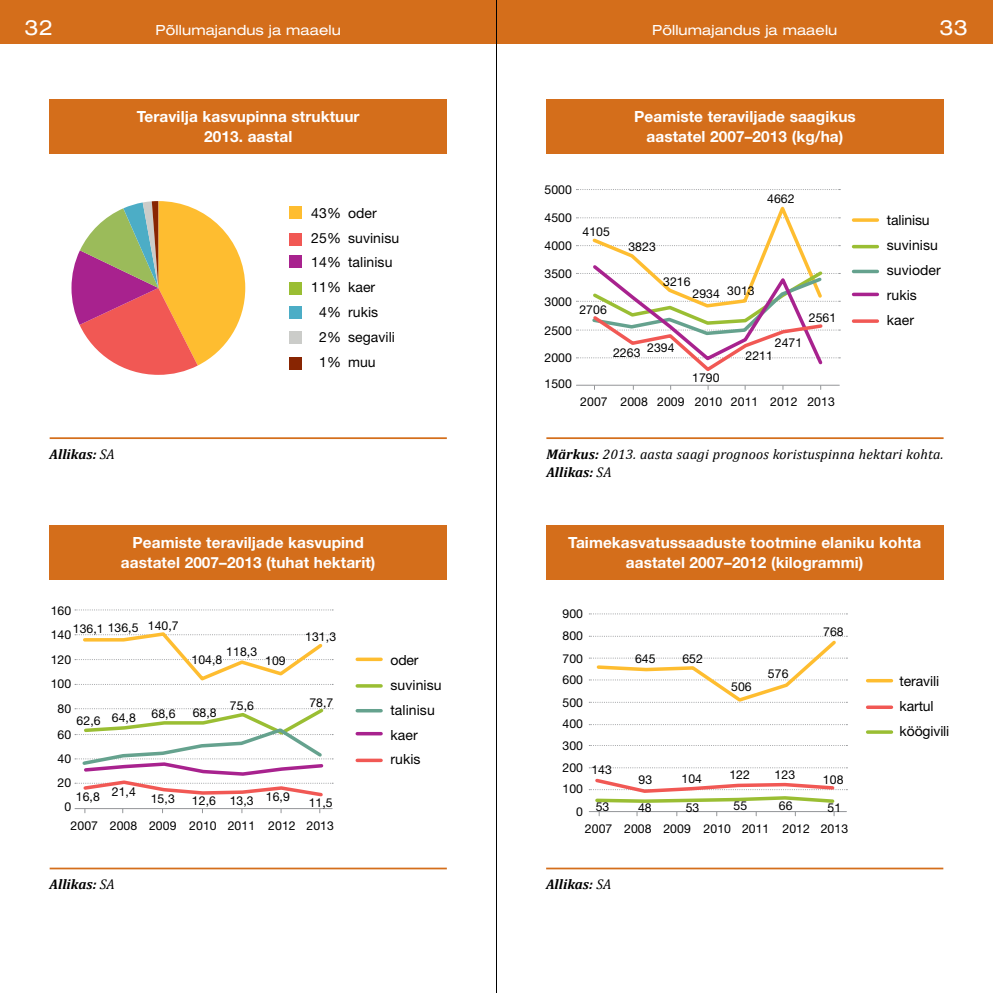
<style>
.page{position:relative;width:993px;height:993px;background:#fff}
.page>*{position:absolute;margin:0;border:0;box-sizing:border-box;transform-origin:0 0}
.t1{font:expanded 21px "Helvetica Neue LT Std";color:#fff}
.t2{font:700 15.4px/20.1px "Helvetica Neue LT Std";letter-spacing:.005em;color:#fff;text-align:center}
.t3{font:14px/25px "Helvetica Neue LT Std";letter-spacing:.005em;color:#000}
.t4{font:italic 14px/17.5px "Cambria";letter-spacing:.01em;color:#000}
.t5{font:expanded 14px "Helvetica Neue LT Std";letter-spacing:.01em;color:#fff}
.t6{font:italic 700 14px "Cambria";letter-spacing:.005em;color:#000}
.t7{font:12.25px/22.8px "Helvetica Neue LT Std";letter-spacing:.005em;color:#000}
.s1{font-weight:400}
.s2{font-weight:700}
</style>
<div class="page">
<div style="left:496px;top:0;width:496px;height:43px;background:#d46e1b"></div>
<div style="left:0;top:0;width:496px;height:43px;background:#d46e1b"></div>
<div style="left:50px;top:99px;width:396px;height:55px;background:#d46e1b"></div>
<svg style="left:71px;top:201px;width:174px;height:174px"></svg>
<div style="left:289px;top:206px;width:12px;height:12px;background:#febd30"></div>
<div style="left:289px;top:233px;width:12px;height:12px;background:#f15854"></div>
<div style="left:289px;top:255px;width:12px;height:13px;background:#a8228e"></div>
<div style="left:289px;top:282px;width:12px;height:12px;background:#9abe33"></div>
<div style="left:289px;top:306px;width:12px;height:12px;background:#4cadc6"></div>
<div style="left:289px;top:331px;width:12px;height:13px;background:#cbccc9"></div>
<div style="left:289px;top:357px;width:12px;height:12px;background:#882502"></div>
<hr style="left:50px;top:437px;width:396px;height:2px;background:#d46e1b">
<hr style="left:50px;top:867px;width:396px;height:2px;background:#d46e1b">
<hr style="left:546px;top:867px;width:397px;height:2px;background:#d46e1b">
<hr style="left:546px;top:437px;width:397px;height:2px;background:#d46e1b">
<div style="left:546px;top:99px;width:397px;height:55px;background:#d46e1b"></div>
<div style="left:50px;top:525px;width:396px;height:54px;background:#d46e1b"></div>
<svg style="left:576px;top:189px;width:264px;height:1px"></svg>
<hr style="left:576px;top:384px;width:263px;height:1px;background:#939598">
<svg style="left:576px;top:206px;width:264px;height:165px"></svg>
<hr style="left:853px;top:245px;width:24px;height:3px;background:#9abe33">
<svg style="left:853px;top:292px;width:24px;height:4px"></svg>
<svg style="left:853px;top:269px;width:24px;height:4px"></svg>
<svg style="left:853px;top:218px;width:24px;height:4px"></svg>
<svg style="left:853px;top:319px;width:24px;height:4px"></svg>
<svg style="left:75px;top:609px;width:258px;height:1px"></svg>
<hr style="left:75px;top:807px;width:257px;height:1px;background:#939598">
<svg style="left:75px;top:632px;width:258px;height:49px"></svg>
<svg style="left:75px;top:708px;width:258px;height:89px"></svg>
<hr style="left:357px;top:684px;width:24px;height:3px;background:#9abe33">
<svg style="left:357px;top:731px;width:24px;height:4px"></svg>
<svg style="left:357px;top:709px;width:24px;height:3px"></svg>
<svg style="left:357px;top:657px;width:24px;height:4px"></svg>
<hr style="left:357px;top:758px;width:24px;height:3px;background:#f15854">
<div style="left:546px;top:525px;width:397px;height:54px;background:#d46e1b"></div>
<svg style="left:589px;top:767px;width:258px;height:1px"></svg>
<svg style="left:589px;top:724px;width:258px;height:1px"></svg>
<svg style="left:589px;top:613px;width:258px;height:1px"></svg>
<hr style="left:589px;top:810px;width:257px;height:1px;background:#939598">
<svg style="left:589px;top:635px;width:258px;height:68px"></svg>
<svg style="left:589px;top:778px;width:258px;height:25px"></svg>
<hr style="left:867px;top:705px;width:24px;height:3px;background:#f15854">
<hr style="left:867px;top:730px;width:24px;height:3px;background:#9abe33">
<svg style="left:867px;top:678px;width:24px;height:4px"></svg>
<hr style="left:496px;top:0;width:1px;height:992px;background:#000">
<h1 class="t1" style="left:25px;top:15px;width:30px">32</h1>
<h1 class="t1" style="left:939px;top:15px;width:30px">33</h1>
<p class="t5" style="left:155px;top:21px;width:187px">Põllumajandus ja maaelu</p>
<p class="t5" style="left:652px;top:21px;width:187px">Põllumajandus ja maaelu</p>
<p class="t2" style="left:137px;top:106px;width:224px">Teravilja kasvupinna struktuur<br>2013. aastal</p>
<p class="t6" style="left:50px;top:444px;width:67px">Allikas: <span class="s1">SA</span></p>
<p class="t3" style="left:311px;top:200px;width:67px">43% oder</p>
<p class="t3" style="left:311px;top:225px;width:89px">25% suvinisu</p>
<p class="t3" style="left:311px;top:250px;width:83px">14% talinisu</p>
<p class="t3" style="left:311px;top:275px;width:65px">11% kaer</p>
<p class="t3" style="left:319px;top:299px;width:61px">4% rukis</p>
<p class="t3" style="left:319px;top:324px;width:77px">2% segavili</p>
<p class="t3" style="left:319px;top:349px;width:58px">1% muu</p>
<p class="t7" style="left:51px;top:599px;width:22px">160</p>
<p class="t2" style="left:121px;top:531px;width:256px">Peamiste teraviljade kasvupind aastatel 2007–2013 (tuhat hektarit)</p>
<p class="t7" style="left:108px;top:616px;width:32px">136,5</p>
<p class="t7" style="left:73px;top:617px;width:32px">136,1</p>
<p class="t7" style="left:51px;top:622px;width:22px">140</p>
<p class="t7" style="left:51px;top:648px;width:22px">120</p>
<p class="t7" style="left:51px;top:671px;width:22px">100</p>
<p class="t7" style="left:58px;top:697px;width:15px">80</p>
<p class="t7" style="left:77px;top:708px;width:26px">62,6</p>
<p class="t7" style="left:58px;top:722px;width:15px">60</p>
<p class="t7" style="left:58px;top:746px;width:15px">40</p>
<p class="t7" style="left:58px;top:770px;width:15px">20</p>
<p class="t7" style="left:76px;top:785px;width:26px">16,8</p>
<p class="t7" style="left:64px;top:795px;width:8px">0</p>
<p class="t7" style="left:112px;top:706px;width:26px">64,8</p>
<p class="t7" style="left:112px;top:779px;width:26px">21,4</p>
<p class="t7" style="left:148px;top:613px;width:32px">140,7</p>
<p class="t7" style="left:151px;top:701px;width:26px">68,6</p>
<p class="t7" style="left:151px;top:786px;width:26px">15,3</p>
<p class="t7" style="left:226px;top:640px;width:32px">118,3</p>
<p class="t7" style="left:191px;top:648px;width:32px">104,8</p>
<p class="t7" style="left:265px;top:649px;width:22px">109</p>
<p class="t7" style="left:193px;top:701px;width:26px">68,8</p>
<p class="t7" style="left:230px;top:693px;width:26px">75,6</p>
<p class="t7" style="left:192px;top:788px;width:26px">12,6</p>
<p class="t7" style="left:230px;top:788px;width:26px">13,3</p>
<p class="t7" style="left:266px;top:785px;width:26px">16,9</p>
<p class="t7" style="left:305px;top:625px;width:32px">131,3</p>
<p class="t7" style="left:309px;top:690px;width:26px">78,7</p>
<p class="t7" style="left:308px;top:790px;width:26px">11,5</p>
<p class="t7" style="left:71px;top:813px;width:265px">2007 2008 2009 2010 2011 2012 2013</p>
<p class="t3" style="left:390px;top:646px;width:53px">oder suvinisu talinisu kaer rukis</p>
<p class="t2" style="left:634px;top:106px;width:223px">Peamiste teraviljade saagikus aastatel 2007–2013 (kg/ha)</p>
<p class="t7" style="left:544px;top:178px;width:29px">5000</p>
<p class="t7" style="left:544px;top:206px;width:29px">4500</p>
<p class="t7" style="left:544px;top:234px;width:29px">4000</p>
<p class="t7" style="left:544px;top:262px;width:29px">3500</p>
<p class="t7" style="left:544px;top:290px;width:29px">3000</p>
<p class="t7" style="left:544px;top:319px;width:29px">2500</p>
<p class="t7" style="left:544px;top:346px;width:29px">2000</p>
<p class="t7" style="left:544px;top:372px;width:29px">1500</p>
<p class="t7" style="left:582px;top:219px;width:29px">4105</p>
<p class="t7" style="left:628px;top:235px;width:29px">3823</p>
<p class="t7" style="left:767px;top:187px;width:29px">4662</p>
<p class="t7" style="left:579px;top:298px;width:29px">2706</p>
<p class="t7" style="left:663px;top:270px;width:29px">3216</p>
<p class="t7" style="left:692px;top:280px;width:64px">2934 3013</p>
<p class="t7" style="left:647px;top:335px;width:29px">2394</p>
<p class="t7" style="left:613px;top:341px;width:29px">2263</p>
<p class="t7" style="left:692px;top:366px;width:29px">1790</p>
<p class="t7" style="left:774px;top:330px;width:29px">2471</p>
<p class="t7" style="left:745px;top:344px;width:29px">2211</p>
<p class="t7" style="left:808px;top:306px;width:29px">2561</p>
<p class="t7" style="left:580px;top:390px;width:256px">2007 2008 2009 2010 2011 2012 2013</p>
<p class="t3" style="left:886px;top:207px;width:55px">talinisu suvinisu suvioder rukis kaer</p>
<p class="t4" style="left:546px;top:445px;width:398px"><span class="s2">Märkus:</span> 2013. aasta saagi prognoos koristuspinna hektari kohta.<br><span class="s2">Allikas:</span> SA</p>
<p class="t2" style="left:568px;top:531px;width:354px">Taimekasvatussaaduste tootmine elaniku kohta aastatel 2007–2012 (kilogrammi)</p>
<p class="t7" style="left:562px;top:602px;width:22px">900</p>
<p class="t7" style="left:562px;top:624px;width:22px">800<br>700</p>
<p class="t7" style="left:562px;top:668px;width:22px">600</p>
<p class="t7" style="left:562px;top:690px;width:22px">500</p>
<p class="t7" style="left:562px;top:712px;width:22px">400</p>
<p class="t7" style="left:562px;top:733px;width:22px">300</p>
<p class="t7" style="left:562px;top:756px;width:22px">200</p>
<p class="t7" style="left:562px;top:777px;width:22px">100</p>
<p class="t7" style="left:576px;top:799px;width:8px">0</p>
<p class="t7" style="left:591px;top:758px;width:22px">143</p>
<p class="t7" style="left:595px;top:794px;width:15px">53</p>
<p class="t7" style="left:635px;top:646px;width:22px">645</p>
<p class="t7" style="left:638px;top:768px;width:15px">93</p>
<p class="t7" style="left:637px;top:795px;width:15px">48</p>
<p class="t7" style="left:682px;top:647px;width:22px">652</p>
<p class="t7" style="left:681px;top:766px;width:22px">104</p>
<p class="t7" style="left:685px;top:795px;width:15px">53</p>
<p class="t7" style="left:731px;top:674px;width:22px">506</p>
<p class="t7" style="left:767px;top:662px;width:22px">576</p>
<p class="t7" style="left:729px;top:763px;width:22px">122</p>
<p class="t7" style="left:733px;top:794px;width:15px">55</p>
<p class="t7" style="left:774px;top:763px;width:22px">123</p>
<p class="t7" style="left:778px;top:794px;width:15px">66</p>
<p class="t7" style="left:822px;top:619px;width:22px">768</p>
<p class="t7" style="left:822px;top:767px;width:22px">108</p>
<p class="t7" style="left:827px;top:795px;width:15px">51</p>
<p class="t7" style="left:584px;top:816px;width:265px">2007 2008 2009 2010 2011 2012 2013</p>
<p class="t3" style="left:899px;top:668px;width:51px">teravili kartul köögivili</p>
<p class="t6" style="left:50px;top:874px;width:67px">Allikas: <span class="s1">SA</span></p>
<p class="t6" style="left:546px;top:874px;width:67px">Allikas: <span class="s1">SA</span></p>
</div>
